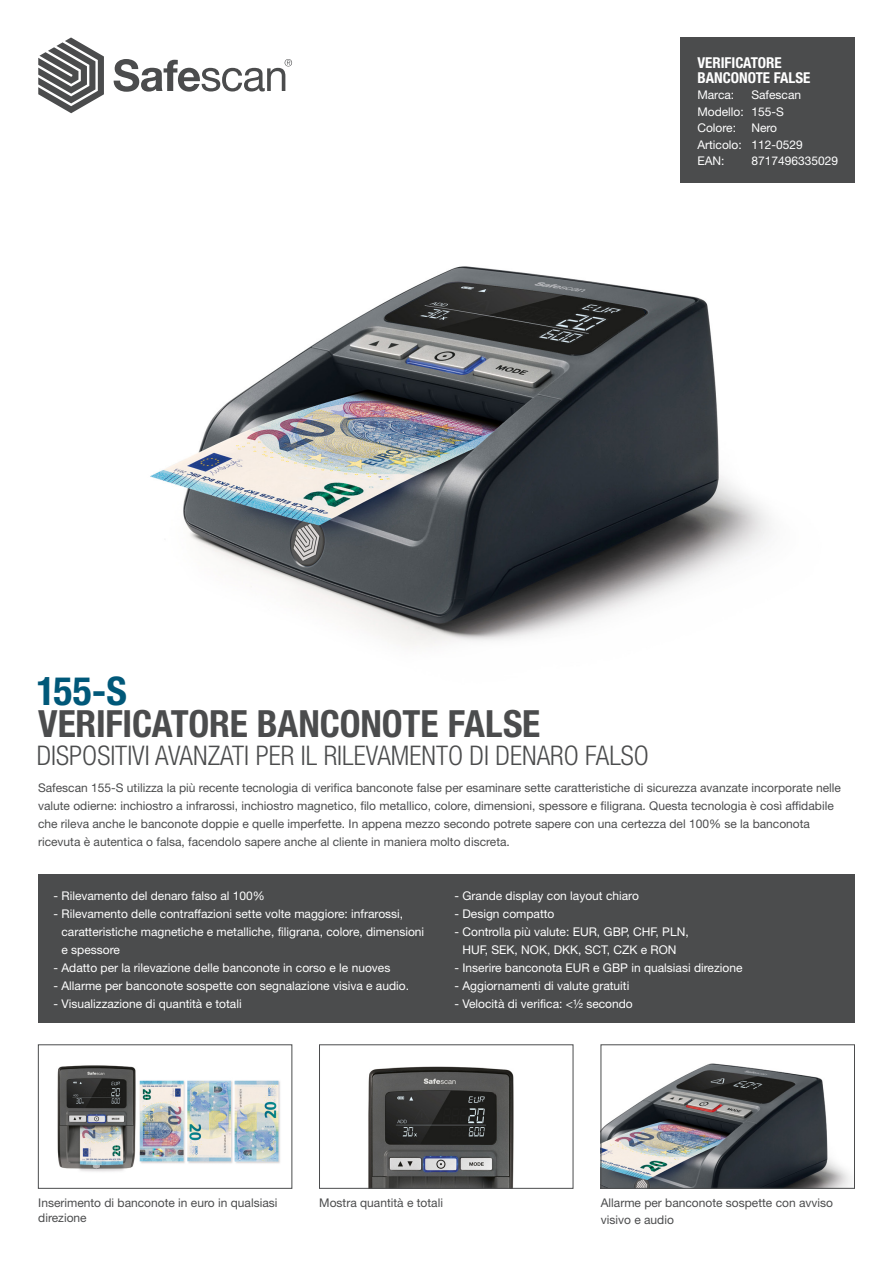
<style>
.page{position:relative;width:893px;height:1263px;background:#fff}
.page>*{position:absolute;margin:0;border:0;box-sizing:border-box;transform-origin:0 0}
.t1{font:700 condensed 39.45px "Helvetica Neue LT Std";color:#005879}
.t2{font:700 condensed 37.5px "Helvetica Neue LT Std";letter-spacing:-.005em;color:#4b4c4d}
.t3{font:300 condensed 27px "Helvetica Neue LT Std";color:#4b4c4d}
.t4{font:700 condensed 15px "Helvetica Neue LT Std";color:#fff}
.t5{font:12px/18px "Helvetica Neue LT Std";color:#fff}
.Platte_tekst{font:12px/18px "Helvetica Neue LT Std";color:#4b4c4d}
</style>
<div class="page">
<div style="left:680px;top:37px;width:175px;height:146px;background:#4b4c4d"></div>
<svg style="left:38px;top:37px;width:66px;height:76px"></svg>
<svg style="left:114px;top:59px;width:178px;height:33px"></svg>
<div style="left:38px;top:874px;width:817px;height:149px;background:#4b4c4d"></div>
<img style="left:150px;top:266px;width:621px;height:379px">
<img style="left:603px;top:1063px;width:248px;height:123px">
<div style="left:601px;top:1045px;width:254px;height:143px;border:1px solid #4b4c4d"></div>
<img style="left:57px;top:1065px;width:223px;height:107px">
<img style="left:368px;top:1066px;width:146px;height:120px">
<div style="left:319px;top:1045px;width:254px;height:143px;border:1px solid #4b4c4d"></div>
<p class="t4" style="left:697px;top:53px;width:86px">VERIFICATORE</p>
<p class="t4" style="left:697px;top:68px;width:114px">BANCONOTE FALSE</p>
<p class="t5" style="left:697px;top:86px;width:38px">Marca:</p>
<p class="t5" style="left:751px;top:86px;width:51px">Safescan</p>
<p class="t5" style="left:697px;top:102px;width:88px">Modello: 155-S</p>
<p class="t5" style="left:697px;top:119px;width:40px">Colore:</p>
<p class="t5" style="left:751px;top:119px;width:27px">Nero</p>
<p class="t5" style="left:697px;top:135px;width:107px">Articolo: 112-0529</p>
<p class="t5" style="left:697px;top:152px;width:29px">EAN:</p>
<p class="t5" style="left:751px;top:152px;width:88px">8717496335029</p>
<p class="t1" style="left:37px;top:667px;width:92px">155-S</p>
<p class="t3" style="left:37px;top:740px;width:614px">DISPOSITIVI AVANZATI PER IL RILEVAMENTO DI DENARO FALSO</p>
<p class="t2" style="left:38px;top:701px;width:504px">VERIFICATORE BANCONOTE FALSE</p>
<p class="Platte_tekst" style="left:38px;top:779px;width:804px">Safescan 155-S utilizza la più recente tecnologia di verifica banconote false per esaminare sette caratteristiche di sicurezza avanzate incorporate nelle valute odierne: inchiostro a infrarossi, inchiostro magnetico, filo metallico, colore, dimensioni, spessore e filigrana. Questa tecnologia è così affidabile che rileva anche le banconote doppie e quelle imperfette. In appena mezzo secondo potrete sapere con una certezza del 100% se la banconota ricevuta è autentica o falsa, facendolo sapere anche al cliente in maniera molto discreta.</p>
<p class="t5" style="left:53px;top:887px;width:213px">- Rilevamento del denaro falso al 100%</p>
<p class="t5" style="left:61px;top:905px;width:364px;text-indent:-8px">- Rilevamento delle contraffazioni sette volte maggiore: infrarossi, caratteristiche magnetiche e metalliche, filigrana, colore, dimensioni e spessore</p>
<p class="t5" style="left:53px;top:959px;width:338px">- Adatto per la rilevazione delle banconote in corso e le nuoves</p>
<p class="t5" style="left:53px;top:977px;width:357px">- Allarme per banconote sospette con segnalazione visiva e audio.</p>
<p class="t5" style="left:53px;top:995px;width:190px">- Visualizzazione di quantità e totali</p>
<p class="t5" style="left:454px;top:887px;width:186px">- Grande display con layout chiaro</p>
<p class="t5" style="left:454px;top:905px;width:102px">- Design compatto</p>
<p class="t5" style="left:454px;top:923px;width:236px;text-align:center">- Controlla più valute: EUR, GBP, CHF, PLN,<br>HUF, SEK, NOK, DKK, SCT, CZK e RON</p>
<p class="t5" style="left:454px;top:959px;width:290px">- Inserire banconota EUR e GBP in qualsiasi direzione</p>
<p class="t5" style="left:454px;top:977px;width:176px">- Aggiornamenti di valute gratuiti</p>
<p class="t5" style="left:454px;top:995px;width:180px">- Velocità di verifica: &lt;½ secondo</p>
<p class="Platte_tekst" style="left:38px;top:1195px;width:241px;line-height:15px">Inserimento di banconote in euro in qualsiasi direzione</p>
<p class="Platte_tekst" style="left:319px;top:1194px;width:125px">Mostra quantità e totali</p>
<p class="Platte_tekst" style="left:601px;top:1194px;width:234px;line-height:16.5px">Allarme per banconote sospette con avviso visivo e audio</p>
</div>
